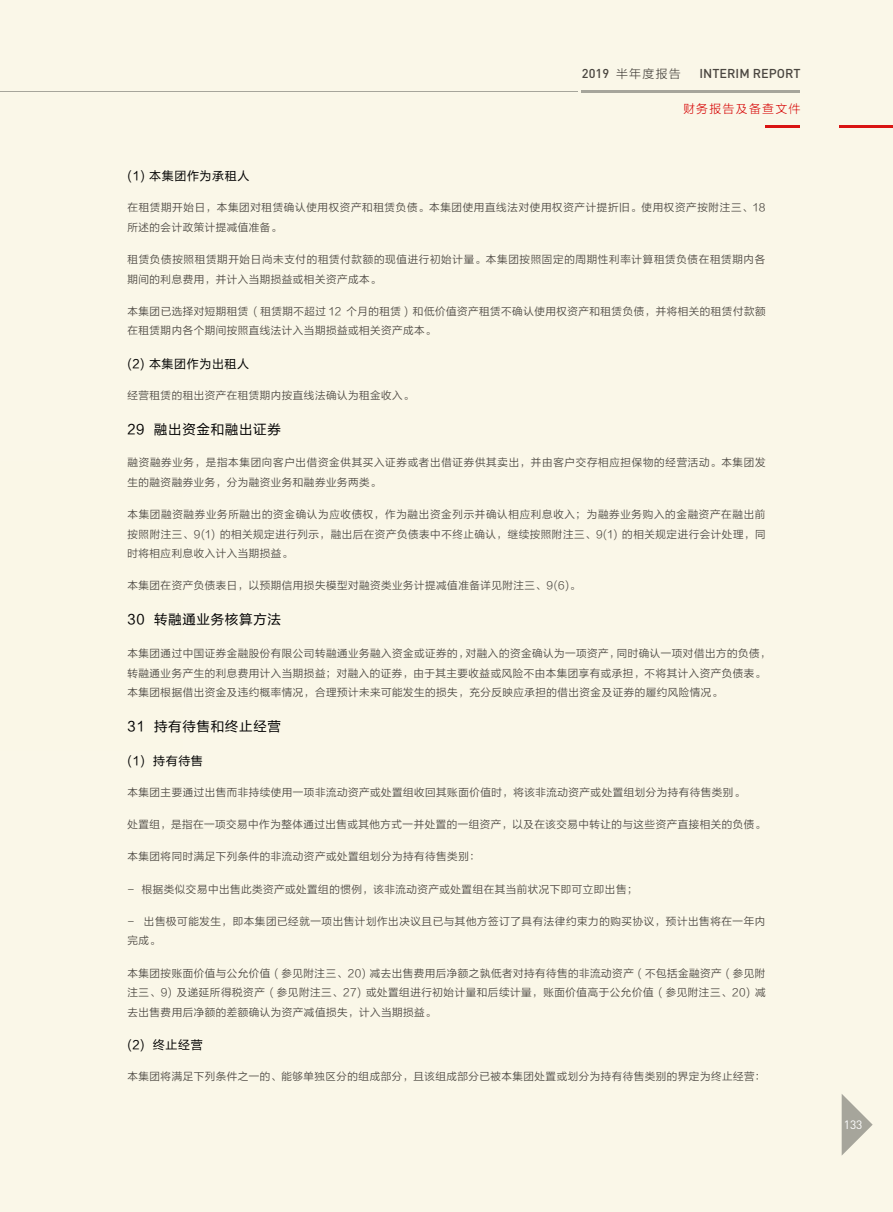
<style>
.page{position:relative;width:893px;height:1212px;background:#faf7e8}
.page>*{position:absolute;margin:0;border:0;box-sizing:border-box;transform-origin:0 0}
.t1{font:13.5px "FZLTHJW GB1 0";letter-spacing:.05em;color:#000}
.t2{font:500 12.75px "DIN Pro";color:#4a4640}
.t3{font:12px "FZLTHJW GB1 0";letter-spacing:.05em;color:#000}
.t4{font:12px "FZLTXHK";letter-spacing:.1em;color:#4a4640}
.t5{font:12px "FZLTXHK";letter-spacing:.1em;color:#d91413}
.t6{font:12px "DIN Pro";color:#fff}
.t7{font:10.5px/19.5px "FZLTXIHJW GB1 0";letter-spacing:.05em;color:#4a4640}
.t8{font:10.5px/19.5px "FZLTXIHJW GB1 0";letter-spacing:.07em;color:#4a4640}
.s1{font-family:"DIN Pro";font-weight:500;font-size:12.75px}
</style>
<div class="page">
<hr style="left:582px;top:90px;width:218px;height:2px;background:#a6a59b">
<hr style="left:766px;top:125px;width:34px;height:2px;background:#d91413">
<hr style="left:840px;top:125px;width:53px;height:2px;background:#d91413">
<svg style="left:842px;top:1094px;width:31px;height:61px"></svg>
<hr style="left:0;top:91px;width:577px;height:1px;background:#a6a59b">
<p class="t4" style="left:582px;top:67px;width:100px"><span class="s1">2019</span> 半年度报告</p>
<p class="t2" style="left:699px;top:64px;width:103px">INTERIM REPORT</p>
<p class="t5" style="left:683px;top:102px;width:119px">财务报告及备查文件</p>
<p class="t3" style="left:128px;top:170px;width:123px">(1) 本集团作为承租人</p>
<p class="t7" style="left:128px;top:198px;width:639px">在租赁期开始日，本集团对租赁确认使用权资产和租赁负债。本集团使用直线法对使用权资产计提折旧。使用权资产按附注三、18所述的会计政策计提减值准备。</p>
<p class="t7" style="left:128px;top:250px;width:639px">租赁负债按照租赁期开始日尚未支付的租赁付款额的现值进行初始计量。本集团按照固定的周期性利率计算租赁负债在租赁期内各期间的利息费用，并计入当期损益或相关资产成本。</p>
<p class="t7" style="left:128px;top:302px;width:639px">本集团已选择对短期租赁 ( 租赁期不超过 12 个月的租赁 ) 和低价值资产租赁不确认使用权资产和租赁负债，并将相关的租赁付款额在租赁期内各个期间按照直线法计入当期损益或相关资产成本。</p>
<p class="t3" style="left:128px;top:357px;width:123px">(2) 本集团作为出租人</p>
<p class="t7" style="left:128px;top:386px;width:288px">经营租赁的租出资产在租赁期内按直线法确认为租金收入。</p>
<p class="t1" style="left:128px;top:422px;width:155px">29 融出资金和融出证券</p>
<p class="t8" style="left:128px;top:453px;width:639px">融资融券业务，是指本集团向客户出借资金供其买入证券或者出借证券供其卖出，并由客户交存相应担保物的经营活动。本集团发生的融资融券业务，分为融资业务和融券业务两类。</p>
<p class="t7" style="left:128px;top:505px;width:639px;text-align:justify">本集团融资融券业务所融出的资金确认为应收债权，作为融出资金列示并确认相应利息收入；为融券业务购入的金融资产在融出前按照附注三、9(1) 的相关规定进行列示，融出后在资产负债表中不终止确认，继续按照附注三、9(1) 的相关规定进行会计处理，同时将相应利息收入计入当期损益。</p>
<p class="t7" style="left:128px;top:576px;width:454px">本集团在资产负债表日，以预期信用损失模型对融资类业务计提减值准备详见附注三、9(6)。</p>
<p class="t1" style="left:128px;top:612px;width:155px">30 转融通业务核算方法</p>
<p class="t7" style="left:128px;top:644px;width:645px">本集团通过中国证券金融股份有限公司转融通业务融入资金或证券的，对融入的资金确认为一项资产，同时确认一项对借出方的负债，转融通业务产生的利息费用计入当期损益；对融入的证券，由于其主要收益或风险不由本集团享有或承担，不将其计入资产负债表。本集团根据借出资金及违约概率情况，合理预计未来可能发生的损失，充分反映应承担的借出资金及证券的履约风险情况。</p>
<p class="t1" style="left:128px;top:719px;width:155px">31 持有待售和终止经营</p>
<p class="t3" style="left:128px;top:754px;width:77px">(1) 持有待售</p>
<p class="t7" style="left:128px;top:783px;width:618px">本集团主要通过出售而非持续使用一项非流动资产或处置组收回其账面价值时，将该非流动资产或处置组划分为持有待售类别。</p>
<p class="t7" style="left:128px;top:815px;width:639px">处置组，是指在一项交易中作为整体通过出售或其他方式一并处置的一组资产，以及在该交易中转让的与这些资产直接相关的负债。</p>
<p class="t7" style="left:128px;top:847px;width:354px">本集团将同时满足下列条件的非流动资产或处置组划分为持有待售类别：</p>
<p class="t7" style="left:128px;top:879px;width:511px">- 根据类似交易中出售此类资产或处置组的惯例，该非流动资产或处置组在其当前状况下即可立即出售；</p>
<p class="t7" style="left:128px;top:912px;width:639px">- 出售极可能发生，即本集团已经就一项出售计划作出决议且已与其他方签订了具有法律约束力的购买协议，预计出售将在一年内完成。</p>
<p class="t7" style="left:128px;top:963px;width:639px;text-align:justify">本集团按账面价值与公允价值 ( 参见附注三、20) 减去出售费用后净额之孰低者对持有待售的非流动资产 ( 不包括金融资产 ( 参见附注三、9) 及递延所得税资产 ( 参见附注三、27) 或处置组进行初始计量和后续计量，账面价值高于公允价值 ( 参见附注三、20) 减去出售费用后净额的差额确认为资产减值损失，计入当期损益。</p>
<p class="t3" style="left:128px;top:1038px;width:77px">(2) 终止经营</p>
<p class="t7" style="left:128px;top:1067px;width:639px">本集团将满足下列条件之一的、能够单独区分的组成部分，且该组成部分已被本集团处置或划分为持有待售类别的界定为终止经营：</p>
<p class="t6" style="left:844px;top:1117px;width:20px">133</p>
</div>
